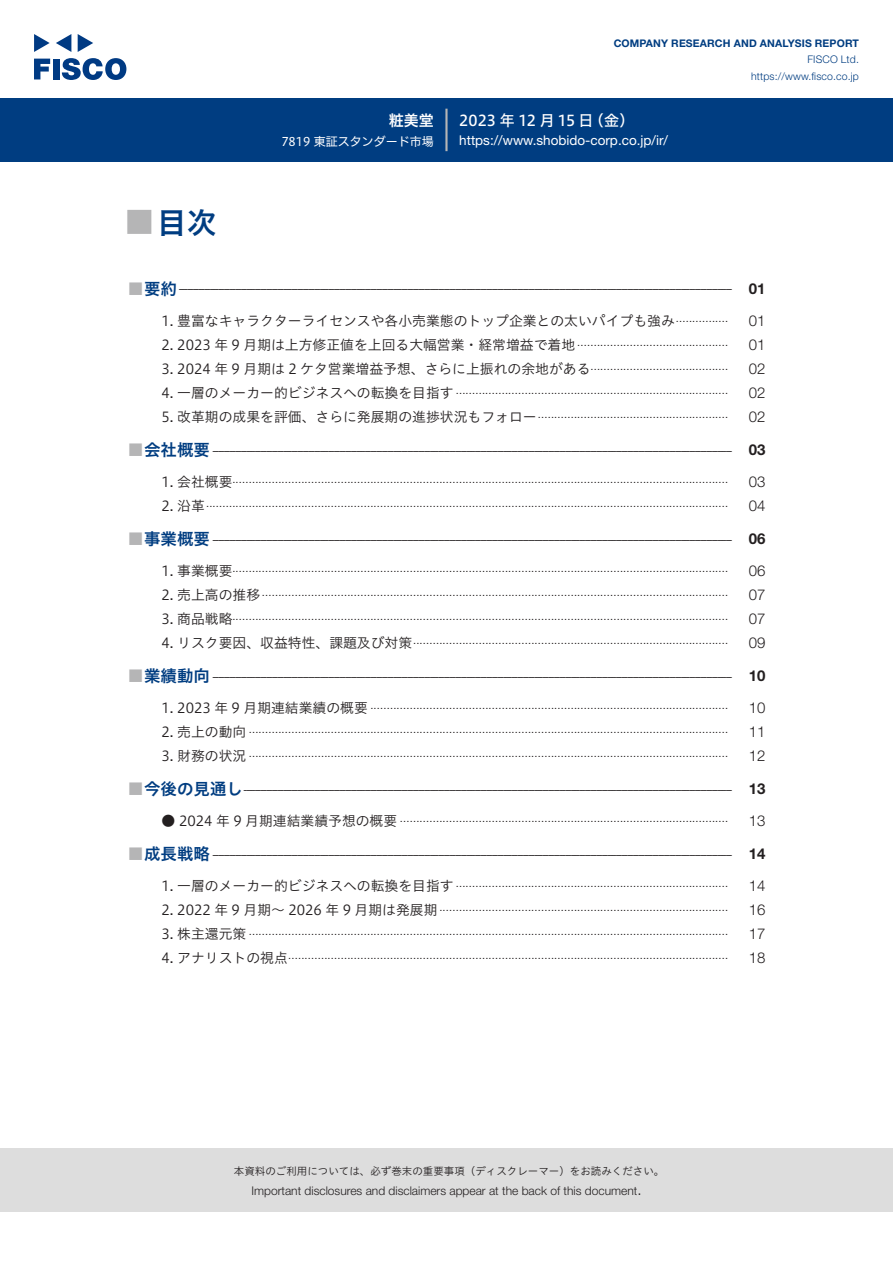
<style>
.page{position:relative;width:893px;height:1263px;background:#fff}
.page>*{position:absolute;margin:0;border:0;box-sizing:border-box;transform-origin:0 0}
.t1{font:30px "Hiragino UD Sans Std N W6";color:#003d81}
.t2{font:24px "Hiragino UD Sans Std W6";color:#b5b5b6}
.t3{font:16.5px "Hiragino UD Sans Std W6";color:#003d81}
.t4{font:300 15px "Helvetica Neue LT Std";color:#231f20}
.t5{font:15px "Hiragino UD Sans F Std N W5";letter-spacing:.005em;color:#fff}
.t6{font:700 15px "Helvetica Neue LT Std";color:#231f20}
.t7{font:15px "Hiragino UD Sans F Std N W6";color:#fff}
.t8{font:13.8px "Hiragino UD Sans Std W3";color:#231f20}
.t9{font:13.5px "Helvetica Neue LT Std";color:#fff}
.t10{font:12px "Hiragino UD Sans Std W3";color:#231f20}
.t11{font:300 12px "Helvetica Neue LT Std";color:#231f20}
.t12{font:12px "Hiragino UD Sans F Std N W4";color:#fff}
.t13{font:10.5px "Hiragino UD Sans Std W3";color:#231f20}
.t14{font:700 10.5px "Helvetica Neue LT Std";letter-spacing:.015em;color:#003d81}
.t15{font:300 10.5px/16.5px "Helvetica Neue LT Std";letter-spacing:.015em;color:#003d81;text-align:right}
.t16{font:9px "Hiragino UD Sans Std W3";color:#231f20}
.s1{color:#b5b5b6}
</style>
<div class="page">
<div style="left:0;top:1148px;width:893px;height:64px;background:#ddd"></div>
<svg style="left:34px;top:59px;width:16px;height:20px"></svg>
<div style="left:53px;top:59px;width:6px;height:20px;background:#003a83"></div>
<svg style="left:62px;top:58px;width:64px;height:22px"></svg>
<svg style="left:34px;top:34px;width:16px;height:18px"></svg>
<svg style="left:78px;top:34px;width:15px;height:18px"></svg>
<svg style="left:56px;top:34px;width:15px;height:18px"></svg>
<div style="left:0;top:98px;width:893px;height:64px;background:#003d81"></div>
<hr style="left:445px;top:109px;width:3px;height:42px;background:#b5b5b6">
<h2 class="t2" style="left:128px;top:204px;width:25px">█</h2>
<h1 class="t1" style="left:157px;top:199px;width:61px">目次</h1>
<h3 class="t7" style="left:389px;top:109px;width:46px">粧美堂</h3>
<h3 class="t12" style="left:281px;top:132px;width:154px">7819 東証スタンダード市場</h3>
<p class="t14" style="left:614px;top:37px;width:247px">COMPANY RESEARCH AND ANALYSIS REPORT</p>
<p class="t15" style="left:751px;top:51px;width:109px">FISCO Ltd. https://www.fisco.co j p.</p>
<h3 class="t5" style="left:589px;top:109px;width:47px">（金(</h3>
<h3 class="t5" style="left:459px;top:109px;width:136px">2023 年 12 月 15 日</h3>
<h3 class="t9" style="left:459px;top:132px;width:210px">https://www.shobido-corp. c o j p. /i r/</h3>
<h3 class="t3" style="left:128px;top:276px;width:51px"><span class="s1">■</span>要約</h3>
<h3 class="t10" style="left:177px;top:280px;width:557px">-----------------------------------------------------------------------------------------------------------------------------------------------------------------------------------------------------</h3>
<h3 class="t8" style="left:162px;top:310px;width:515px">1. 豊富なキャラクターライセンスや各小売業態のトップ企業との太いパイプも強み</h3>
<p class="t16" style="left:676px;top:312px;width:53px">................</p>
<h3 class="t8" style="left:162px;top:334px;width:415px">2. 2023 年 9 月期は上方修正値を上回る大幅営業・経常増益で着地</h3>
<p class="t16" style="left:578px;top:336px;width:152px">..............................................</p>
<h3 class="t8" style="left:162px;top:358px;width:430px">3. 2024 年 9 月期は 2 ケタ営業増益予想、さらに上振れの余地がある</h3>
<p class="t16" style="left:591px;top:360px;width:139px">..........................................</p>
<h3 class="t8" style="left:162px;top:382px;width:294px">4. 一層のメーカー的ビジネスへの転換を目指す</h3>
<p class="t16" style="left:456px;top:384px;width:273px">...................................................................................</p>
<h3 class="t8" style="left:162px;top:406px;width:377px">5. 改革期の成果を評価、さらに発展期の進捗状況もフォロー</h3>
<p class="t16" style="left:538px;top:408px;width:191px">..........................................................</p>
<h3 class="t3" style="left:128px;top:437px;width:84px"><span class="s1">■</span>会社概要</h3>
<h3 class="t10" style="left:210px;top:441px;width:524px">-----------------------------------------------------------------------------------------------------------------------------------------------------------------------------------------</h3>
<h3 class="t8" style="left:162px;top:471px;width:73px">1. 会社概要</h3>
<p class="t16" style="left:233px;top:473px;width:497px">.......................................................................................................................................................</p>
<h3 class="t8" style="left:162px;top:495px;width:45px">2. 沿革</h3>
<p class="t16" style="left:206px;top:497px;width:523px">...............................................................................................................................................................</p>
<h3 class="t3" style="left:128px;top:526px;width:84px"><span class="s1">■</span>事業概要</h3>
<h3 class="t10" style="left:210px;top:530px;width:524px">-----------------------------------------------------------------------------------------------------------------------------------------------------------------------------------------</h3>
<h3 class="t8" style="left:162px;top:560px;width:73px">1. 事業概要</h3>
<p class="t16" style="left:233px;top:562px;width:497px">.......................................................................................................................................................</p>
<h3 class="t8" style="left:162px;top:584px;width:100px">2. 売上高の推移</h3>
<p class="t16" style="left:262px;top:586px;width:467px">..............................................................................................................................................</p>
<h3 class="t8" style="left:162px;top:608px;width:73px">3. 商品戦略</h3>
<p class="t16" style="left:233px;top:610px;width:497px">.......................................................................................................................................................</p>
<h3 class="t8" style="left:162px;top:632px;width:252px">4. リスク要因、収益特性、課題及び対策</h3>
<p class="t16" style="left:413px;top:634px;width:316px">................................................................................................</p>
<h3 class="t3" style="left:128px;top:663px;width:84px"><span class="s1">■</span>業績動向</h3>
<h3 class="t10" style="left:210px;top:667px;width:524px">-----------------------------------------------------------------------------------------------------------------------------------------------------------------------------------------</h3>
<h3 class="t8" style="left:162px;top:697px;width:208px">1. 2023 年 9 月期連結業績の概要</h3>
<p class="t16" style="left:371px;top:699px;width:359px">.............................................................................................................</p>
<h3 class="t8" style="left:162px;top:721px;width:86px">2. 売上の動向</h3>
<p class="t16" style="left:249px;top:723px;width:480px">..................................................................................................................................................</p>
<h3 class="t8" style="left:162px;top:745px;width:86px">3. 財務の状況</h3>
<p class="t16" style="left:249px;top:747px;width:480px">..................................................................................................................................................</p>
<h3 class="t3" style="left:128px;top:776px;width:117px"><span class="s1">■</span>今後の見通し</h3>
<h3 class="t10" style="left:243px;top:780px;width:491px">------------------------------------------------------------------------------------------------------------------------------------------------------------------------------</h3>
<h3 class="t8" style="left:162px;top:810px;width:237px">● 2024 年 9 月期連結業績予想の概要</h3>
<p class="t16" style="left:400px;top:812px;width:329px">....................................................................................................</p>
<h3 class="t3" style="left:128px;top:841px;width:84px"><span class="s1">■</span>成長戦略</h3>
<h3 class="t10" style="left:210px;top:845px;width:524px">-----------------------------------------------------------------------------------------------------------------------------------------------------------------------------------------</h3>
<h3 class="t8" style="left:162px;top:875px;width:294px">1. 一層のメーカー的ビジネスへの転換を目指す</h3>
<p class="t16" style="left:456px;top:877px;width:273px">...................................................................................</p>
<h3 class="t8" style="left:162px;top:899px;width:277px">2. 2022 年 9 月期～ 2026 年 9 月期は発展期</h3>
<p class="t16" style="left:440px;top:901px;width:290px">........................................................................................</p>
<h3 class="t8" style="left:162px;top:923px;width:86px">3. 株主還元策</h3>
<p class="t16" style="left:249px;top:925px;width:480px">..................................................................................................................................................</p>
<h3 class="t8" style="left:162px;top:947px;width:128px">4. アナリストの視点</h3>
<p class="t16" style="left:289px;top:949px;width:441px">......................................................................................................................................</p>
<h3 class="t6" style="left:749px;top:279px;width:18px">01</h3>
<h3 class="t4" style="left:749px;top:311px;width:18px">01</h3>
<h3 class="t4" style="left:749px;top:335px;width:18px">01</h3>
<h3 class="t4" style="left:749px;top:359px;width:18px">02</h3>
<h3 class="t4" style="left:749px;top:383px;width:18px">02</h3>
<h3 class="t4" style="left:749px;top:407px;width:18px">02</h3>
<h3 class="t6" style="left:749px;top:440px;width:18px">03</h3>
<h3 class="t4" style="left:749px;top:472px;width:18px">03</h3>
<h3 class="t4" style="left:749px;top:496px;width:18px">04</h3>
<h3 class="t6" style="left:749px;top:529px;width:18px">06</h3>
<h3 class="t4" style="left:749px;top:561px;width:18px">06</h3>
<h3 class="t4" style="left:749px;top:585px;width:18px">07</h3>
<h3 class="t4" style="left:749px;top:609px;width:18px">07</h3>
<h3 class="t4" style="left:749px;top:633px;width:18px">09</h3>
<h3 class="t6" style="left:749px;top:666px;width:18px">10</h3>
<h3 class="t4" style="left:749px;top:698px;width:18px">10</h3>
<h3 class="t4" style="left:749px;top:722px;width:18px">11</h3>
<h3 class="t4" style="left:749px;top:746px;width:18px">12</h3>
<h3 class="t6" style="left:749px;top:779px;width:18px">13</h3>
<h3 class="t4" style="left:749px;top:811px;width:18px">13</h3>
<h3 class="t6" style="left:749px;top:844px;width:18px">14</h3>
<h3 class="t4" style="left:749px;top:876px;width:18px">14</h3>
<h3 class="t4" style="left:749px;top:900px;width:18px">16</h3>
<h3 class="t4" style="left:749px;top:924px;width:18px">17</h3>
<h3 class="t4" style="left:749px;top:948px;width:18px">18</h3>
<p class="t13" style="left:234px;top:1163px;width:432px">本資料のご利用については、必ず巻末の重要事項（ディスクレーマー）をお読みください。</p>
<h3 class="t4" style="left:637px;top:1180px;width:6px">.</h3>
<h3 class="t11" style="left:251px;top:1183px;width:387px">Important disclosures and disclaimers appear at the back of this document</h3>
</div>
